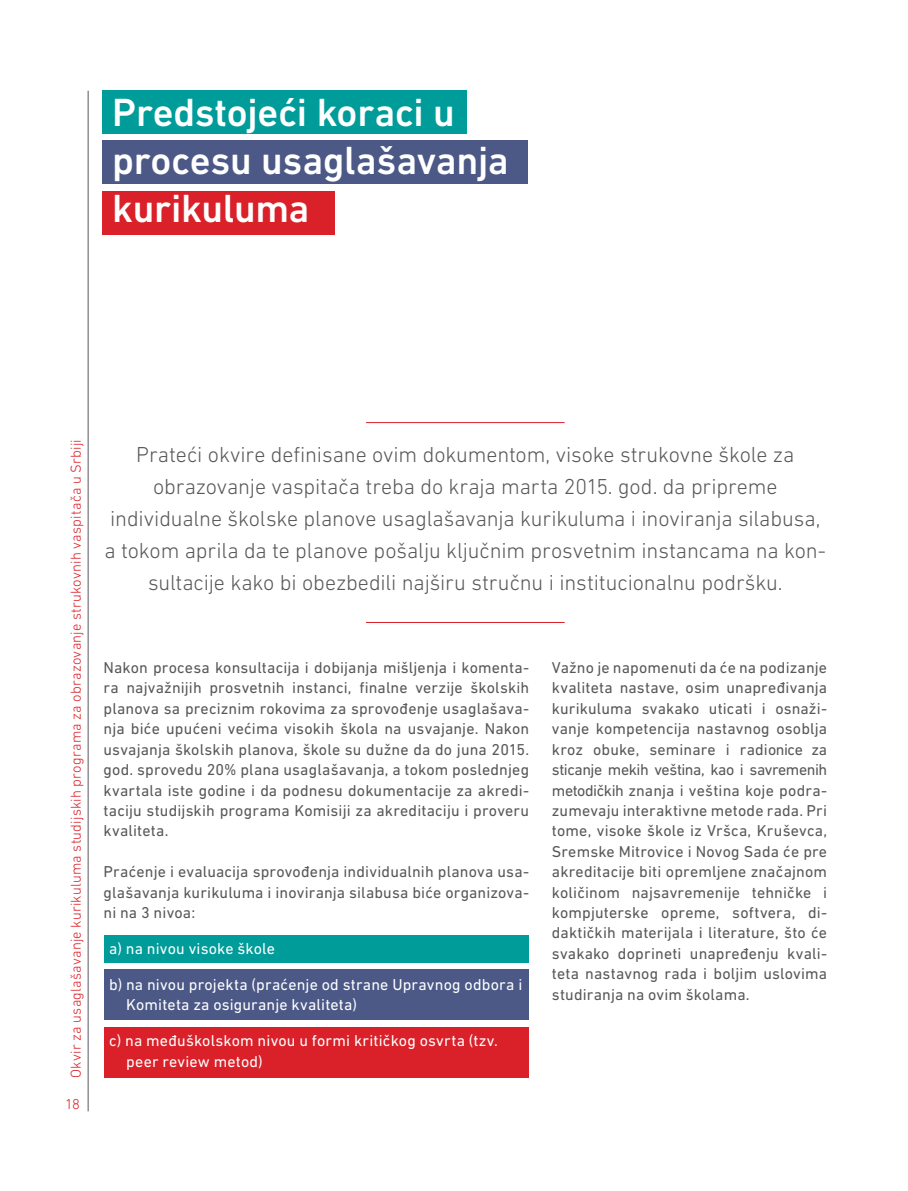
<style>
.page{position:relative;width:908px;height:1191px;background:#fff}
.page>*{position:absolute;margin:0;border:0;box-sizing:border-box;transform-origin:0 0}
.tekst{font:500 40px/48px "DIN Next LT Pro";letter-spacing:-.01em;color:#fff}
.tekst-2{font:300 22px/32px "DIN Next LT Pro";letter-spacing:-.005em;color:#57585a;text-align:center}
.tekst-3{font:16px/20.4px "DIN Next LT Pro";letter-spacing:.01em;color:#57585a;text-align:justify}
.tekst-4{font:16px "DIN Next LT Pro";letter-spacing:.01em;color:#fff}
.t1{font:300 14.6px "DIN Next LT Pro";letter-spacing:.015em;color:#da2028}
</style>
<div class="page">
<hr style="left:88px;top:91px;width:1px;height:1020px;background:#57585a">
<div style="left:104px;top:934px;width:425px;height:28px;background:#009c9a"></div>
<div style="left:104px;top:969px;width:425px;height:51px;background:#4c5986"></div>
<div style="left:104px;top:1027px;width:425px;height:50px;background:#da2028"></div>
<hr style="left:366px;top:622px;width:198px;height:1px;background:#da2028">
<hr style="left:366px;top:422px;width:198px;height:1px;background:#da2028">
<div style="left:102px;top:91px;width:364px;height:43px;background:#009c9a"></div>
<div style="left:102px;top:141px;width:425px;height:43px;background:#4c5986"></div>
<div style="left:102px;top:191px;width:232px;height:43px;background:#da2028"></div>
<p class="tekst" style="left:112px;top:89px;width:398px">Predstojeći koraci u procesu usaglašavanja kurikuluma</p>
<p class="t1" style="left:67px;top:1077px;width:640px;rotate:-90deg">Okvir za usaglašavanje kurikuluma studijskih programa za obrazovanje strukovnih vaspitača u Srbiji</p>
<p class="t1" style="left:65px;top:1095px;width:16px">18</p>
<p class="tekst-2" style="left:136px;top:438px;width:659px">Prateći okvire definisane ovim dokumentom, visoke strukovne škole za</p>
<p class="tekst-2" style="left:153px;top:470px;width:625px">obrazovanje vaspitača treba do kraja marta 2015. god. da pripreme</p>
<p class="tekst-2" style="left:104px;top:502px;width:723px">individualne školske planove usaglašavanja kurikuluma i inoviranja silabusa, a tokom aprila da te planove pošalju ključnim prosvetnim instancama na kon&shy;sultacije kako bi obezbedili najširu stručnu i institucionalnu podršku.</p>
<p class="tekst-3" style="left:103px;top:657px;width:427px">Nakon procesa konsultacija i dobijanja mišljenja i komenta&shy;ra najvažnijih prosvetnih instanci, finalne verzije školskih planova sa preciznim rokovima za sprovođenje usaglašava&shy;nja biće upućeni većima visokih škola na usvajanje. Nakon usvajanja školskih planova, škole su dužne da do juna 2015. god. sprovedu 20% plana usaglašavanja, a tokom poslednjeg kvartala iste godine i da podnesu dokumentacije za akredi&shy;taciju studijskih programa Komisiji za akreditaciju i proveru kvaliteta.</p>
<p class="tekst-3" style="left:103px;top:861px;width:427px">Praćenje i evaluacija sprovođenja individualnih planova usa&shy;glašavanja kurikuluma i inoviranja silabusa biće organizova&shy;ni na 3 nivoa:</p>
<p class="tekst-4" style="left:109px;top:939px;width:167px">a) na nivou visoke škole</p>
<p class="tekst-4" style="left:109px;top:975px;width:414px">b) na nivou projekta (praćenje od strane Upravnog odbora i</p>
<p class="tekst-4" style="left:126px;top:995px;width:232px">Komiteta za osiguranje kvaliteta)</p>
<p class="tekst-4" style="left:109px;top:1031px;width:390px">c) na međuškolskom nivou u formi kritičkog osvrta (tzv.</p>
<p class="tekst-4" style="left:126px;top:1052px;width:138px">peer review metod)</p>
<p class="tekst-3" style="left:551px;top:657px;width:276px">Važno je napomenuti da će na podizanje kvaliteta nastave, osim unapređivanja kurikuluma svakako uticati i osnaži&shy;vanje kompetencija nastavnog osoblja kroz obuke, seminare i radionice za sticanje mekih veština, kao i savremenih metodičkih znanja i veština koje podra&shy;zumevaju interaktivne metode rada. Pri tome, visoke škole iz Vršca, Kruševca, Sremske Mitrovice i Novog Sada će pre akreditacije biti opremljene značajnom količinom najsavremenije tehničke i kompjuterske opreme, softvera, di&shy;daktičkih materijala i literature, što će svakako doprineti unapređenju kvali&shy;teta nastavnog rada i boljim uslovima studiranja na ovim školama.</p>
</div>
